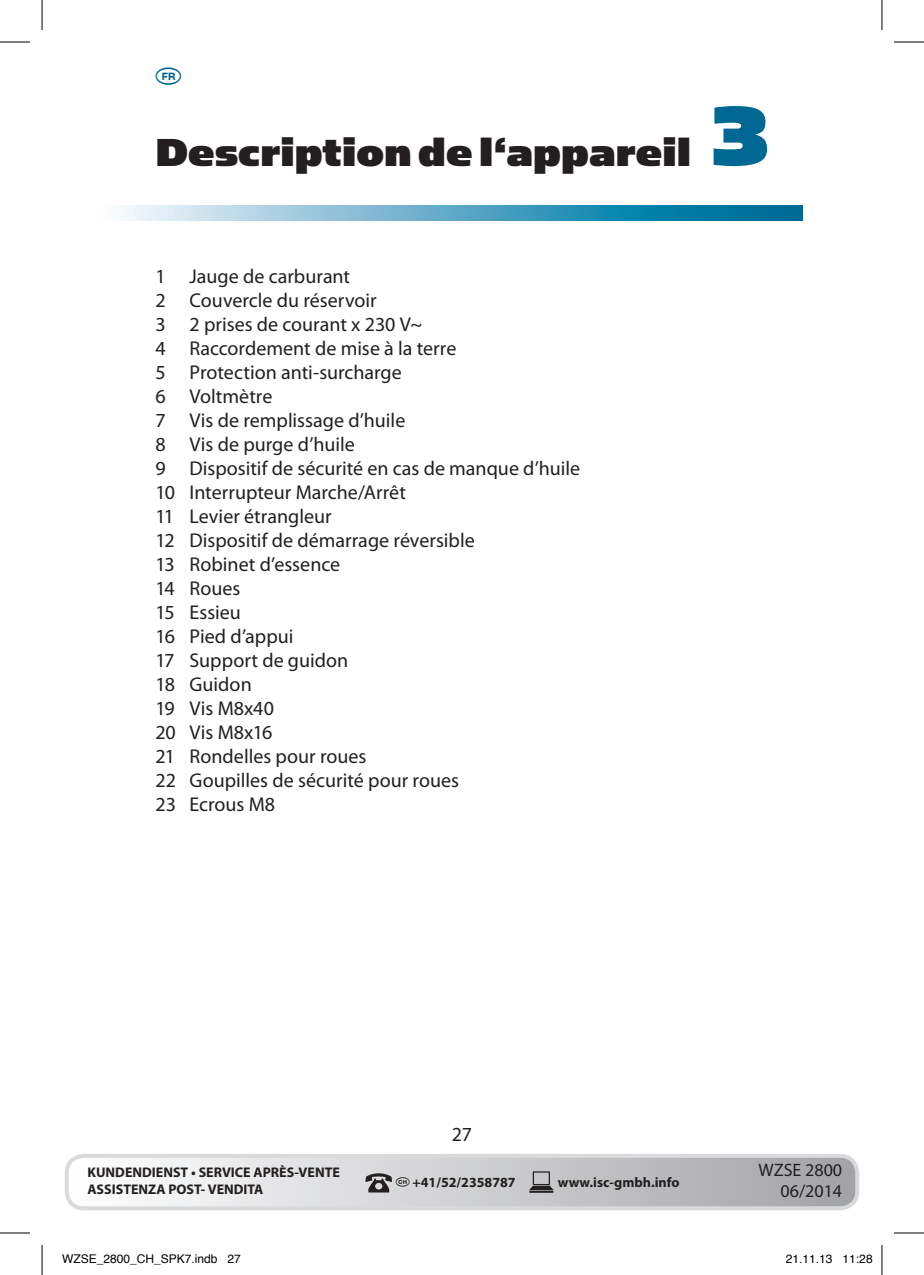
<style>
.page{position:relative;width:924px;height:1275px;background:#fff}
.page>*{position:absolute;margin:0;border:0;box-sizing:border-box;transform-origin:0 0}
.t1{font:44px "Simian Text Gorilla";color:#231f20}
.t2{font:26px "National Codes Europe";color:#006893}
.t3{font:20px/24px "Myriad Pro";color:#231f20}
.t4{font:18px/21.6px "Myriad Pro";color:#231f20;text-align:right}
.t5{font:700 14px/16.8px "Myriad Pro";color:#231f20}
.t6{font:12px "Helvetica";color:#000}
.s1{font-size:96px;color:#006893}
</style>
<div class="page">
<svg style="left:124px;top:205px;width:678px;height:16px;background:#5fa9c6"></svg>
<div style="left:67px;top:1155px;width:789px;height:53px;background:linear-gradient(to right,#fff,#a3a3a7);border-radius:17px"></div>
<div style="left:65px;top:1153px;width:793px;height:57px;border:4px solid #d9dadc;border-radius:17px"></div>
<svg style="left:529px;top:1171px;width:24px;height:21px"></svg>
<svg style="left:365px;top:1173px;width:27px;height:19px"></svg>
<hr style="left:0;top:42px;width:30px;height:1px;background:#000">
<hr style="left:893px;top:42px;width:30px;height:1px;background:#000">
<hr style="left:0;top:1232px;width:30px;height:1px;background:#000">
<hr style="left:893px;top:1232px;width:30px;height:1px;background:#000">
<hr style="left:42px;top:0;width:1px;height:30px;background:#000">
<hr style="left:42px;top:1245px;width:1px;height:30px;background:#000">
<hr style="left:881px;top:0;width:1px;height:30px;background:#000">
<hr style="left:881px;top:1245px;width:1px;height:30px;background:#000">
<h2 class="t2" style="left:155px;top:56px;width:27px">s</h2>
<h1 class="t1" style="left:155px;top:127px;width:614px">Description de l‘appareil <span class="s1">3</span></h1>
<p class="t3" style="left:155px;top:264px;width:426px">1 Jauge de carburant<br>2 Couvercle du réservoir<br>3 2 prises de courant x 230 V~<br>4 Raccordement de mise à la terre<br>5 Protection anti-surcharge<br>6 Voltmètre<br>7 Vis de remplissage d’huile<br>8 Vis de purge d’huile<br>9 Dispositif de sécurité en cas de manque d’huile<br>10 Interrupteur Marche/Arrêt<br>11 Levier étrangleur<br>12 Dispositif de démarrage réversible<br>13 Robinet d’essence<br>14 Roues<br>15 Essieu<br>16 Pied d’appui<br>17 Support de guidon<br>18 Guidon<br>19 Vis M8x40<br>20 Vis M8x16<br>21 Rondelles pour roues<br>22 Goupilles de sécurité pour roues<br>23 Ecrous M8</p>
<p class="t3" style="left:451px;top:1122px;width:22px">27</p>
<p class="t5" style="left:87px;top:1164px;width:254px">KUNDENDIENST • SERVICE APRÈS-VENTE<br>ASSISTENZA POST- VENDITA</p>
<p class="t5" style="left:395px;top:1174px;width:121px"><sup>h</sup> +41/52/2358787</p>
<p class="t5" style="left:557px;top:1173px;width:123px">www.isc-gmbh.info</p>
<p class="t4" style="left:758px;top:1159px;width:85px">WZSE 2800<br>06/2014</p>
<p class="t6" style="left:62px;top:1249px;width:180px">WZSE_2800_CH_SPK7.indb 27</p>
<p class="t6" style="left:785px;top:1249px;width:88px">21.11.13 11:28</p>
</div>
